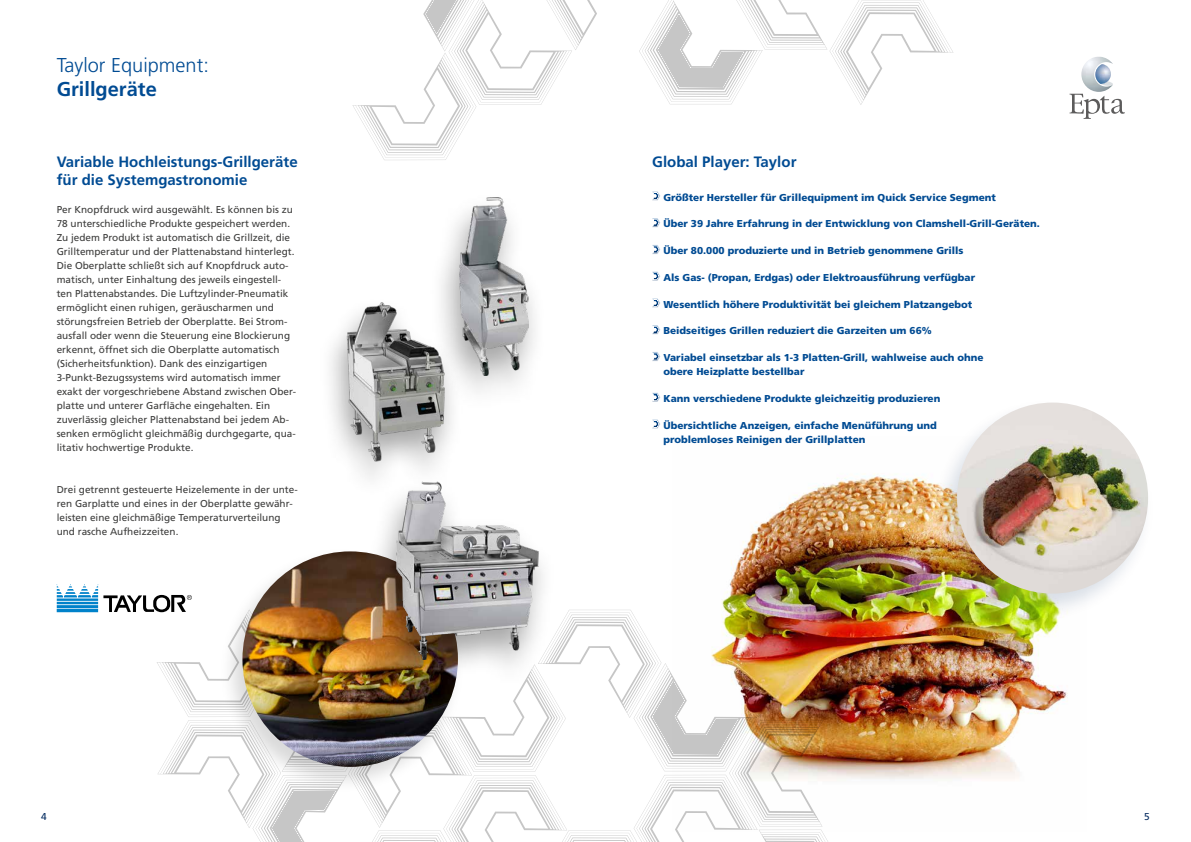
<style>
.page{position:relative;width:1191px;height:842px;background:#fff}
.page>*{position:absolute;margin:0;border:0;box-sizing:border-box;transform-origin:0 0}
.t1{font:300 20px "Frutiger LT Std";color:#004b93}
.t2{font:700 20px "Frutiger LT Std";color:#004b93}
.t3{font:700 15px/18px "Frutiger LT Std";color:#004b93}
.t4{font:10px/14px "Frutiger LT Std";color:#3c3c3b}
.t5{font:900 10px/14px "Frutiger LT Std";color:#004b93}
.t6{font:10px "Frutiger LT Std";color:#042b60}
</style>
<div class="page">
<img style="left:730px;top:473px;width:338px;height:307px">
<img style="left:1081px;top:57px;width:32px;height:35px">
<img style="left:1095px;top:74px;width:15px;height:10px">
<svg style="left:1100px;top:81px;width:13px;height:7px"></svg>
<svg style="left:1069px;top:94px;width:55px;height:25px"></svg>
<svg style="left:352px;top:0;width:601px;height:160px"></svg>
<img style="left:242px;top:551px;width:216px;height:216px;border-radius:108px">
<div style="left:933px;top:398px;width:222px;height:222px;background:#042b60;opacity:.15"></div>
<img style="left:957px;top:403px;width:191px;height:190px;border-radius:95px">
<svg style="left:652px;top:191px;width:8px;height:10px"></svg>
<svg style="left:652px;top:218px;width:8px;height:9px"></svg>
<svg style="left:652px;top:245px;width:8px;height:9px"></svg>
<svg style="left:652px;top:272px;width:8px;height:9px"></svg>
<svg style="left:652px;top:298px;width:8px;height:10px"></svg>
<svg style="left:652px;top:325px;width:8px;height:9px"></svg>
<svg style="left:652px;top:352px;width:8px;height:9px"></svg>
<svg style="left:652px;top:393px;width:8px;height:9px"></svg>
<svg style="left:652px;top:419px;width:8px;height:10px"></svg>
<div style="left:366px;top:475px;width:191px;height:223px;background:#000;opacity:.35"></div>
<img style="left:396px;top:482px;width:143px;height:102px">
<div style="left:318px;top:296px;width:145px;height:202px;background:#000;opacity:.35"></div>
<img style="left:321px;top:296px;width:142px;height:173px">
<div style="left:429px;top:189px;width:118px;height:225px;background:#000;opacity:.35"></div>
<img style="left:459px;top:198px;width:69px;height:177px">
<img style="left:57px;top:584px;width:795px;height:258px">
<h1 class="t1" style="left:57px;top:53px;width:154px">Taylor Equipment:</h1>
<h1 class="t2" style="left:57px;top:77px;width:102px">Grillgeräte</h1>
<h2 class="t3" style="left:57px;top:153px;width:242px">Variable Hochleistungs-Grillgeräte für die Systemgastronomie</h2>
<p class="t4" style="left:57px;top:202px;width:241px">Per Knopfdruck wird ausgewählt. Es können bis zu 78 unterschiedliche Produkte gespeichert werden.<br>Zu jedem Produkt ist automatisch die Grillzeit, die Grilltemperatur und der Plattenabstand hinterlegt.<br>Die Oberplatte schließt sich auf Knopfdruck auto&shy;matisch, unter Einhaltung des jeweils eingestell&shy;ten Plattenabstandes. Die Luftzylinder-Pneumatik ermöglicht einen ruhigen, geräuscharmen und störungsfreien Betrieb der Oberplatte. Bei Strom&shy;ausfall oder wenn die Steuerung eine Blockierung erkennt, öffnet sich die Oberplatte automatisch (Sicherheitsfunktion). Dank des einzigartigen 3-Punkt-Bezugssystems wird automatisch immer exakt der vorgeschriebene Abstand zwischen Ober&shy;platte und unterer Garfläche eingehalten. Ein zuverlässig gleicher Plattenabstand bei jedem Ab&shy;senken ermöglicht gleichmäßig durchgegarte, qua&shy;litativ hochwertige Produkte.</p>
<p class="t4" style="left:57px;top:483px;width:242px">Drei getrennt gesteuerte Heizelemente in der unte&shy;ren Garplatte und eines in der Oberplatte gewähr&shy;leisten eine gleichmäßige Temperaturverteilung und rasche Aufheizzeiten.</p>
<h2 class="t3" style="left:652px;top:153px;width:146px">Global Player: Taylor</h2>
<p class="t5" style="left:663px;top:190px;width:334px">Größter Hersteller für Grillequipment im Quick Service Segment</p>
<p class="t5" style="left:663px;top:217px;width:378px">Über 39 Jahre Erfahrung in der Entwicklung von Clamshell-Grill-Geräten.</p>
<p class="t5" style="left:663px;top:244px;width:302px">Über 80.000 produzierte und in Betrieb genommene Grills</p>
<p class="t5" style="left:663px;top:270px;width:313px">Als Gas- (Propan, Erdgas) oder Elektroausführung verfügbar</p>
<p class="t5" style="left:663px;top:297px;width:310px">Wesentlich höhere Produktivität bei gleichem Platzangebot</p>
<p class="t5" style="left:663px;top:324px;width:270px">Beidseitiges Grillen reduziert die Garzeiten um 66%</p>
<p class="t5" style="left:663px;top:351px;width:322px">Variabel einsetzbar als 1-3 Platten-Grill, wahlweise auch ohne obere Heizplatte bestellbar</p>
<p class="t5" style="left:663px;top:391px;width:278px">Kann verschiedene Produkte gleichzeitig produzieren</p>
<p class="t5" style="left:663px;top:418px;width:275px">Übersichtliche Anzeigen, einfache Menüführung und problemloses Reinigen der Grillplatten</p>
<p class="t6" style="left:41px;top:810px;width:7px">4</p>
<p class="t6" style="left:1144px;top:810px;width:7px">5</p>
</div>
